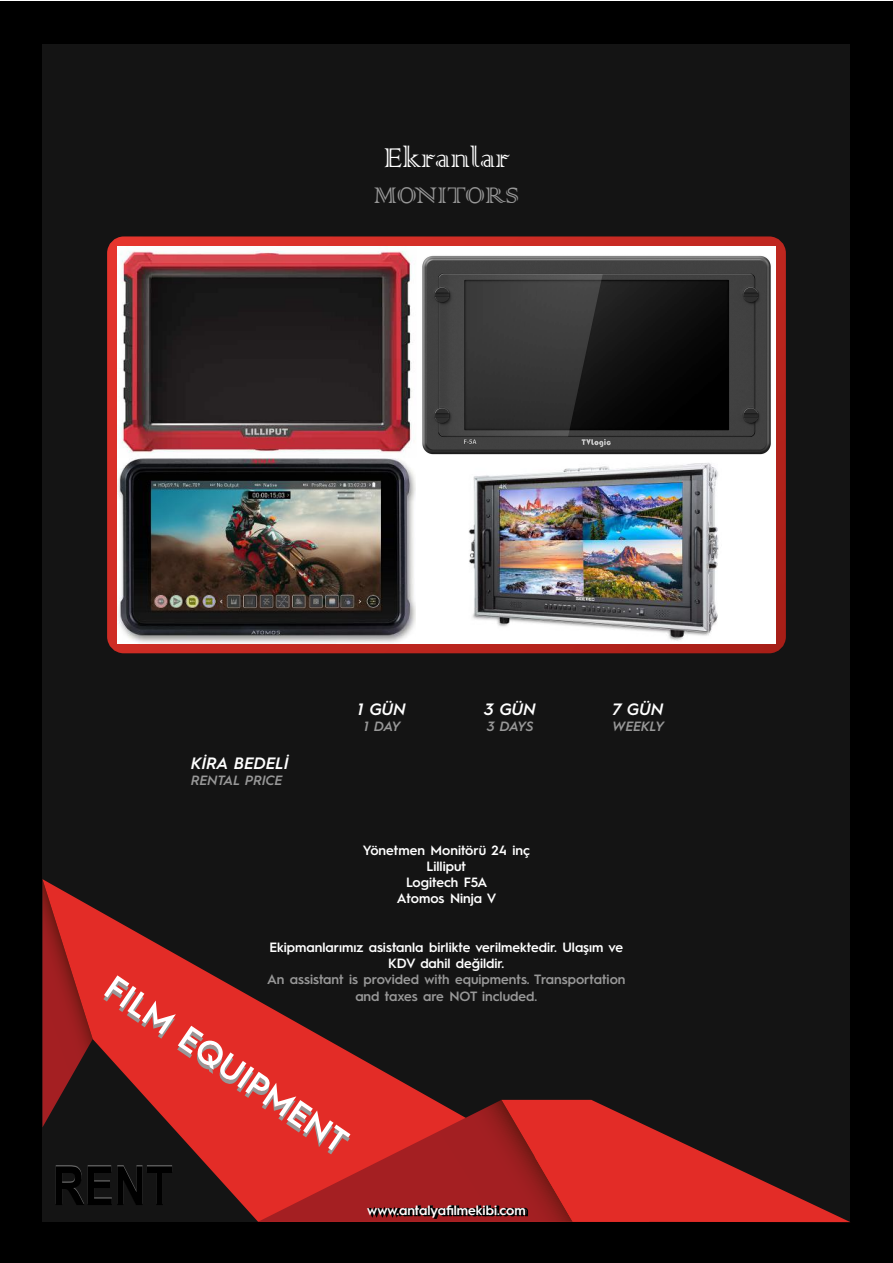
<style>
.page{position:relative;width:893px;height:1263px;background:#fff}
.page>*{position:absolute;margin:0;border:0;box-sizing:border-box;transform-origin:0 0}
.t1{font:700 54px "Arial Narrow";color:#676767}
.t2{font:36px "Colonna";color:#fff}
.t3{font:30px "Colonna";color:#989898}
.t4{font:italic 600 16.5px "Hurme Geometric Sans 1";color:#fff}
.t5{font:600 13.5px/16.2px "Hurme Geometric Sans 1";color:#fff;text-align:center}
.t6{font:600 13.5px/16.2px "Hurme Geometric Sans 1";color:#989898;text-align:center}
.t7{font:italic 600 13.5px "Hurme Geometric Sans 1";color:#989898}
</style>
<div class="page">
<div style="left:0;top:1px;width:893px;height:1262px;background:#000"></div>
<div style="left:42px;top:44px;width:808px;height:1178px;background:#141414"></div>
<svg style="left:42px;top:879px;width:171px;height:248px"></svg>
<svg style="left:103px;top:975px;width:747px;height:247px"></svg>
<svg style="left:112px;top:241px;width:669px;height:407px;background:#ce433c"></svg>
<div style="left:107px;top:236px;width:679px;height:417px;border:4px solid #fff;border-radius:14px"></div>
<img style="left:417px;top:247px;width:359px;height:210px">
<img style="left:117px;top:247px;width:300px;height:396px">
<div style="left:417px;top:457px;width:359px;height:186px;background:#fff"></div>
<img style="left:468px;top:463px;width:251px;height:178px">
<h2 class="t2" style="left:383px;top:134px;width:128px">Ekranlar</h2>
<h3 class="t3" style="left:374px;top:175px;width:147px">MONITORS</h3>
<p class="t4" style="left:191px;top:752px;width:99px">KİRA BEDELİ</p>
<p class="t7" style="left:191px;top:771px;width:93px">RENTAL PRICE</p>
<p class="t4" style="left:358px;top:698px;width:50px">1 GÜN</p>
<p class="t7" style="left:364px;top:717px;width:38px">1 DAY</p>
<p class="t4" style="left:484px;top:698px;width:53px">3 GÜN</p>
<p class="t7" style="left:487px;top:717px;width:48px">3 DAYS</p>
<p class="t5" style="left:363px;top:841px;width:169px">Yönetmen Monitörü 24 inç<br>Lilliput<br>Logitech F5A<br>Atomos Ninja V</p>
<p class="t4" style="left:612px;top:698px;width:52px">7 GÜN</p>
<p class="t7" style="left:613px;top:717px;width:53px">WEEKLY</p>
<p class="t5" style="left:269px;top:938px;width:355px">Ekipmanlarımız asistanla birlikte verilmektedir. Ulaşım ve<br>KDV dahil değildir.</p>
<p class="t6" style="left:267px;top:971px;width:360px">An assistant is provided with equipments. Transportation and taxes are NOT included.</p>
<h1 class="t1" style="left:52px;top:1144px;width:122px">RENT</h1>
<p class="t5" style="left:367px;top:1201px;width:160px">www.antalyafilmekibi.com</p>
<p class="t5" style="left:369px;top:1202px;width:160px">www.antalyafilmekibi.com</p>
</div>
